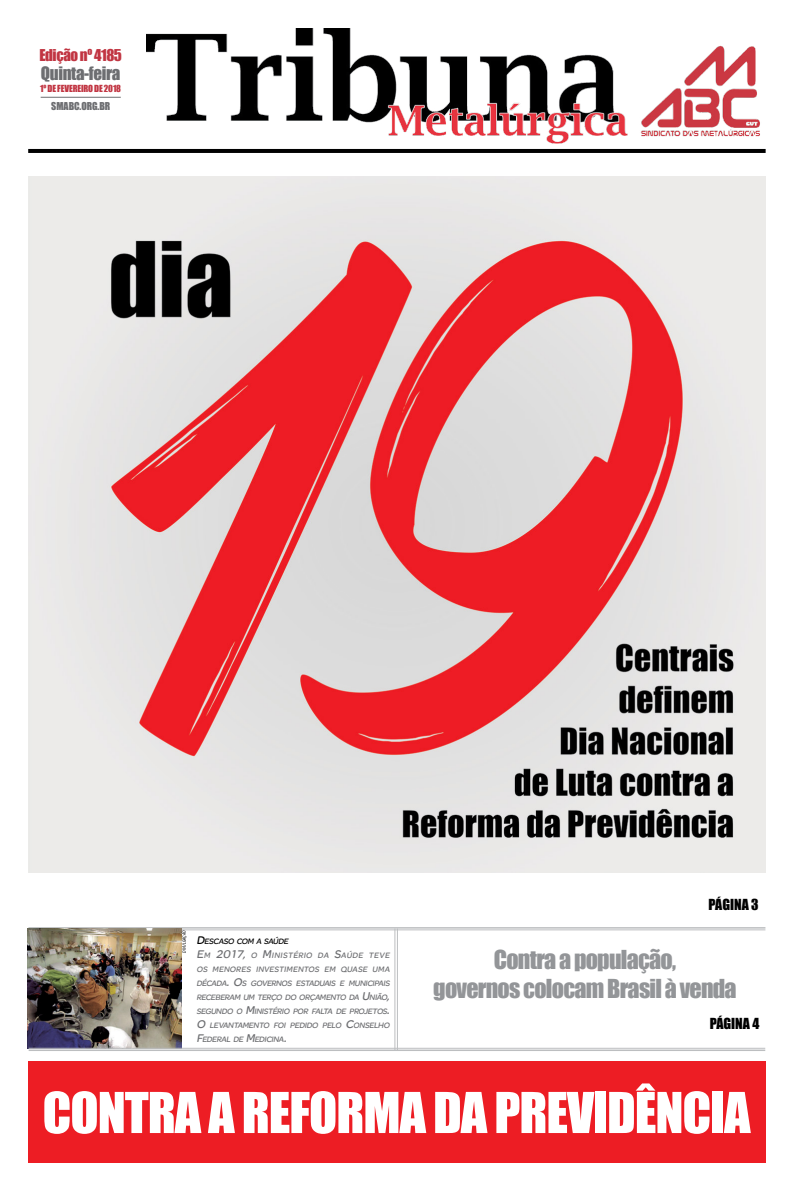
<style>
.page{position:relative;width:794px;height:1191px;background:#fff}
.page>*{position:absolute;margin:0;border:0;box-sizing:border-box;transform-origin:0 0}
.t1{font:52px "Impact";letter-spacing:-.02em;color:#fff}
.t2{font:24px/29px "Impact";letter-spacing:-.03em;color:#939598;text-align:center}
.t3{font:17px "Impact";color:#6d6e71}
.t4{font:15px "Impact";letter-spacing:-.03em;color:#c13542}
.t5{font:14px "Impact";color:#000}
.t6{font:10px "Impact";letter-spacing:-.01em;color:#6d6e71}
.t7{font:9px "Impact";letter-spacing:-.015em;color:#c13542}
.t8{font:italic 8.4px/14px "SE Optimist Semi";color:#6d6e71}
.t9{font:italic condensed 4.4px "Swiss 721 BT";letter-spacing:-.005em;color:#000}
.s1{font-size:12px;color:#000}
.s2{color:#000}
.s3{font-size:12px}
</style>
<div class="page">
<img style="left:29px;top:177px;width:737px;height:695px">
<hr style="left:397px;top:928px;width:1px;height:122px;background:#bcbec0">
<hr style="left:395px;top:928px;width:1px;height:122px;background:#bcbec0">
<hr style="left:28px;top:927px;width:737px;height:1px;background:#bcbec0">
<hr style="left:28px;top:929px;width:737px;height:1px;background:#bcbec0">
<img style="left:28px;top:928px;width:153px;height:120px">
<hr style="left:29px;top:1049px;width:736px;height:2px;background:#bcbec0">
<hr style="left:29px;top:1048px;width:736px;height:1px;background:#bcbec0">
<div style="left:28px;top:1061px;width:737px;height:102px;background:#ed1d24"></div>
<hr style="left:28px;top:149px;width:737px;height:4px;background:#000">
<hr style="left:41px;top:97px;width:80px;height:1px;background:#6d6e71">
<img style="left:147px;top:28px;width:613px;height:116px">
<h3 class="t4" style="left:39px;top:44px;width:84px">Edição nº 4185</h3>
<p class="t6" style="left:51px;top:98px;width:60px">smabc.org.br</p>
<h3 class="t3" style="left:41px;top:60px;width:81px">Quinta-feira</h3>
<p class="t7" style="left:40px;top:82px;width:22px">1º de FEVEREIRO</p>
<p class="t7" style="left:94px;top:82px;width:28px">de 2018</p>
<p class="t9" style="left:181px;top:952px;width:24px;rotate:-90deg">divulgação</p>
<p class="t8" style="left:196px;top:934px;width:197px"><span class="s1">D</span><span class="s2">ESCASO COM A SAÚD E<br></span><span class="s3">E</span>M <span class="s3">2017,</span> O <span class="s3">M</span>INISTÉRIO DA <span class="s3">S</span>AÚDE TEVE OS MENORES INVESTIMENTOS EM QUASE UMA DÉCADA<span class="s3">. O</span>S GOVERNOS ESTADUAIS E MUNICIPAIS RECEBERAM UM TERÇO DO ORÇAMENTO DA <span class="s3">U</span>NIÃO<span class="s3">, </span>SEGUNDO O <span class="s3">M</span>INISTÉRIO POR FALTA DE PROJETOS<span class="s3">.<br>O</span> LEVANTAMENTO FOI PEDIDO PELO <span class="s3">C</span>ONSELHO <span class="s3">F</span>EDERAL DE <span class="s3">M</span>EDICINA<span class="s3">.</span></p>
<h3 class="t5" style="left:708px;top:893px;width:52px">Página 3</h3>
<h2 class="t2" style="left:433px;top:944px;width:305px">Contra a população,<br>governos colocam Brasil à venda</h2>
<h3 class="t5" style="left:709px;top:1013px;width:51px">Página 4</h3>
<h1 class="t1" style="left:43px;top:1072px;width:709px">contra a reforma da previdência</h1>
</div>
